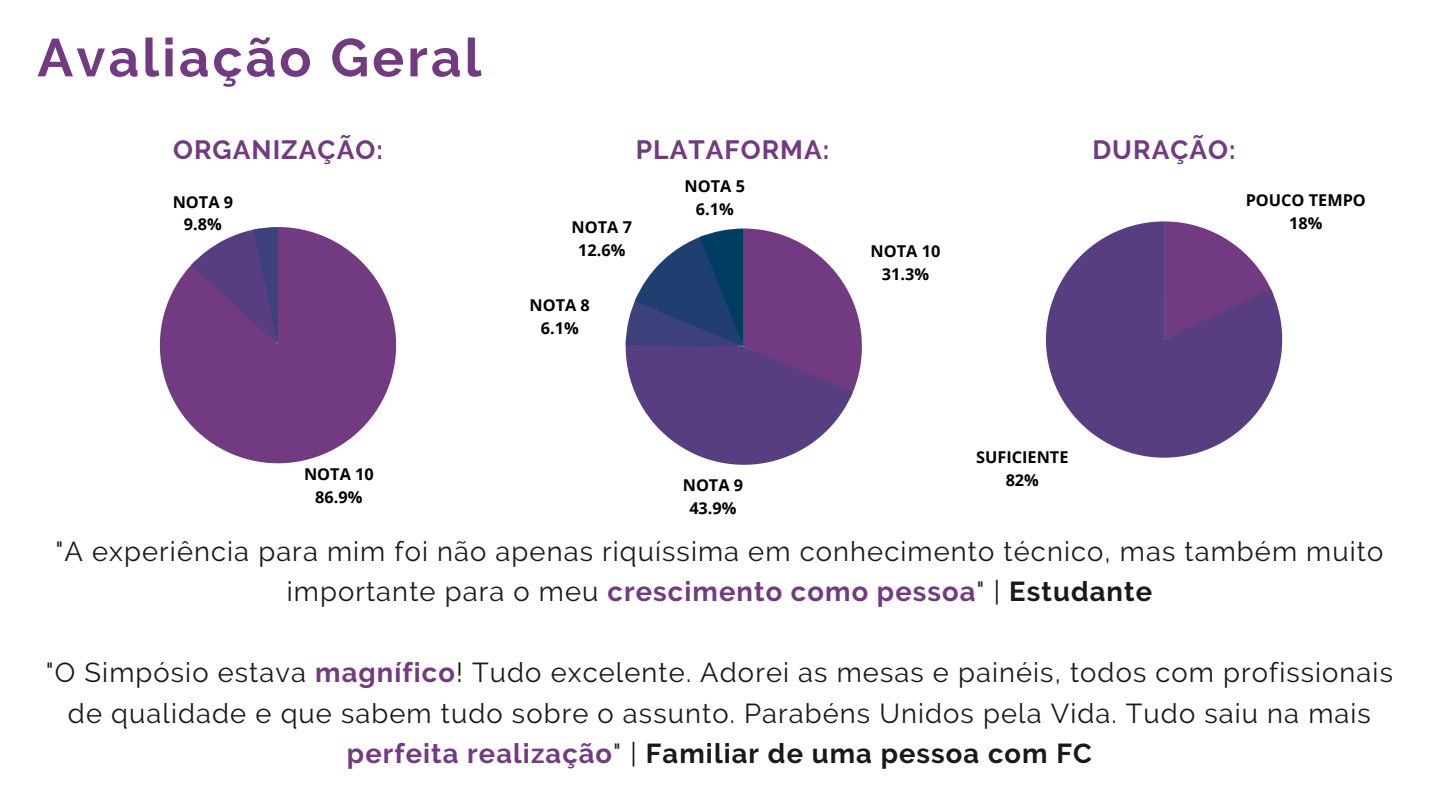
<style>
.page{position:relative;width:1440px;height:810px;background:#fff}
.page>*{position:absolute;margin:0;border:0;box-sizing:border-box;transform-origin:0 0}
.t1{font:700 53.2px "Raleway";letter-spacing:.06em;color:#723a80}
.t2{font:27.3px/40.5px "Raleway";letter-spacing:.04em;color:#181a15;text-align:center}
.t3{font:700 26.4px "Raleway";letter-spacing:.04em;color:#723a80}
.t4{font:700 16.3px/22.7px "Open Sans";color:#000;text-align:center}
.s1{font-weight:700;color:#723a80}
.s2{font-weight:700}
</style>
<div class="page">
<svg style="left:160px;top:227px;width:236px;height:236px;fill:#723a80"></svg>
<svg style="left:191px;top:227px;width:88px;height:118px;background:#6d508c"></svg>
<svg style="left:626px;top:229px;width:236px;height:236px"></svg>
<svg style="left:1046px;top:221px;width:236px;height:237px;fill:#573e80"></svg>
<svg style="left:1164px;top:221px;width:109px;height:119px"></svg>
<h1 class="t1" style="left:37px;top:26px;width:446px">Avaliação Geral</h1>
<p class="t3" style="left:173px;top:134px;width:211px">ORGANIZAÇÃO:</p>
<p class="t4" style="left:173px;top:190px;width:62px">NOTA 9<br>9.8%</p>
<p class="t4" style="left:304px;top:462px;width:71px">NOTA 10<br>86.9%</p>
<p class="t3" style="left:636px;top:134px;width:195px">PLATAFORMA:</p>
<p class="t4" style="left:572px;top:216px;width:62px">NOTA 7<br>12.6%</p>
<p class="t4" style="left:530px;top:293px;width:62px">NOTA 8<br>6.1%</p>
<p class="t4" style="left:685px;top:174px;width:62px">NOTA 5<br>6.1%</p>
<p class="t4" style="left:871px;top:240px;width:71px">NOTA 10<br>31.3%</p>
<p class="t3" style="left:1092px;top:134px;width:145px">DURAÇÃO:</p>
<p class="t4" style="left:1246px;top:188px;width:122px">POUCO TEMPO<br>18%</p>
<p class="t4" style="left:683px;top:473px;width:62px">NOTA 9<br>43.9%</p>
<p class="t4" style="left:976px;top:446px;width:94px">SUFICIENTE<br>82%</p>
<p class="t2" style="left:55px;top:531px;width:1329px">"A experiência para mim foi não apenas riquíssima em conhecimento técnico, mas também muito importante para o meu <span class="s1">crescimento como pessoa</span>" | <span class="s2">Estudante</span></p>
<p class="t2" style="left:46px;top:652px;width:1349px">"O Simpósio estava <span class="s1">magnífico</span>! Tudo excelente. Adorei as mesas e painéis, todos com profissionais de qualidade e que sabem tudo sobre o assunto. Parabéns Unidos pela Vida. Tudo saiu na mais <span class="s1">perfeita realização</span>" | <span class="s2">Familiar de uma pessoa com FC</span></p>
</div>
